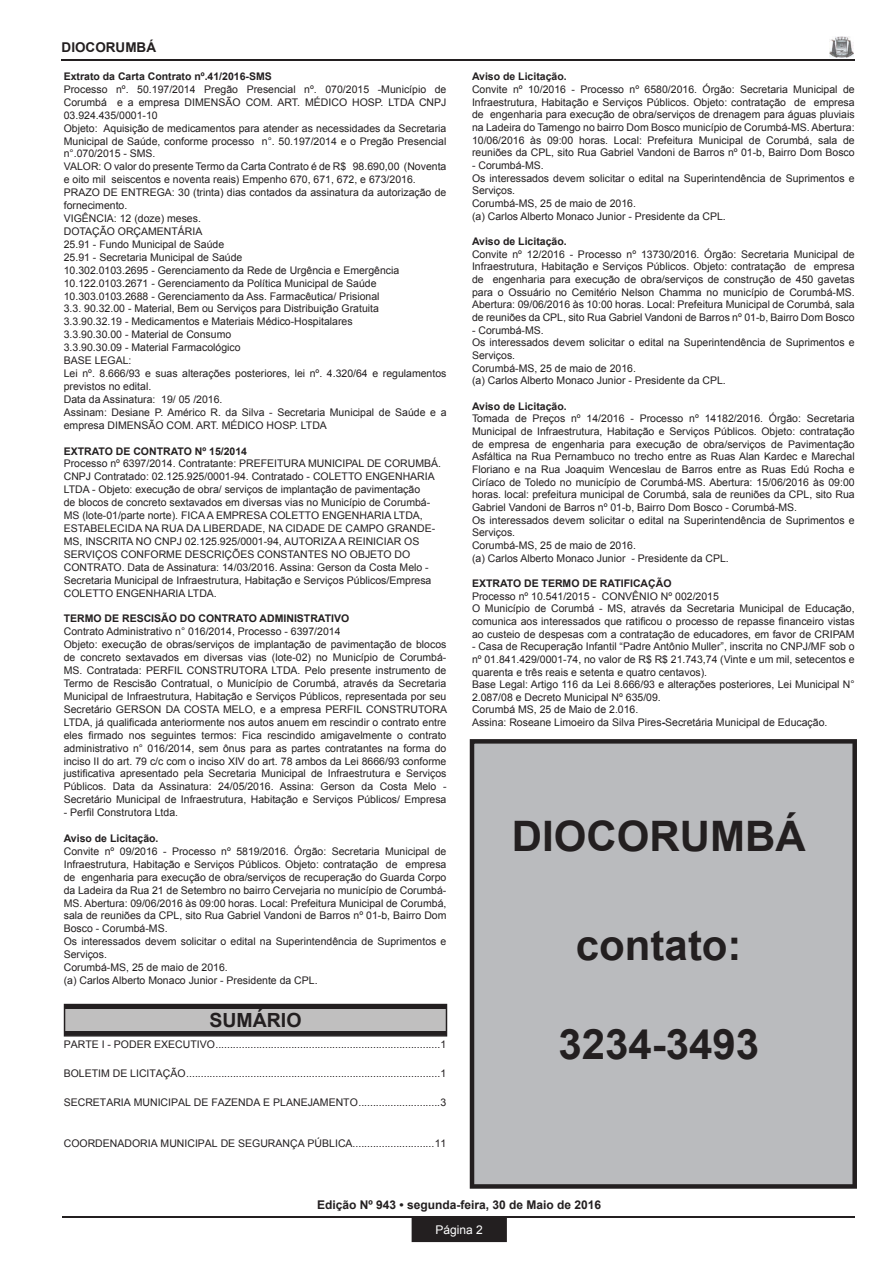
<style>
.page{position:relative;width:893px;height:1263px;background:#fff}
.page>*{position:absolute;margin:0;border:0;box-sizing:border-box;transform-origin:0 0}
.t1{font:700 42px "Arial";color:#231f20}
.t2{font:700 19.5px "Arial";color:#231f20}
.t3{font:700 13.5px "Arial";color:#231f20}
.t4{font:700 12px "Arial";color:#231f20}
.t5{font:12px "Arial";color:#fff}
.t6{font:10.5px/12.9px "Arial";color:#231f20}
.t7{font:700 10.5px "Arial";color:#231f20}
.s1{font-weight:700}
</style>
<div class="page">
<div style="left:412px;top:1218px;width:95px;height:24px;background:#231f20"></div>
<hr style="left:62px;top:1216px;width:793px;height:2px;background:#231f20">
<img style="left:830px;top:36px;width:23px;height:21px">
<hr style="left:62px;top:59px;width:793px;height:2px;background:#231f20">
<svg style="left:64px;top:1004px;width:383px;height:32px;background:#8e8c8c"></svg>
<svg style="left:470px;top:739px;width:387px;height:450px;background:#a6a6a9"></svg>
<p class="t3" style="left:62px;top:38px;width:96px">DIOCORUMBÁ</p>
<p class="t7" style="left:64px;top:69px;width:210px">Extrato da Carta Contrato nº.41/2016-SMS</p>
<p class="t6" style="left:64px;top:83px;width:384px">Processo nº. 50.197/2014 Pregão Presencial nº. 070/2015 -Município de Corumbá e a empresa DIMENSÃO COM. ART. MÉDICO HOSP. LTDA CNPJ 03.924.435/0001-10<br>Objeto: Aquisição de medicamentos para atender as necessidades da Secretaria Municipal de Saúde, conforme processo n°. 50.197/2014 e o Pregão Presencial n°.070/2015 - SMS.<br>VALOR: O valor do presente Termo da Carta Contrato é de R$ 98.690,00 (Noventa e oito mil seiscentos e noventa reais) Empenho 670, 671, 672, e 673/2016.<br>PRAZO DE ENTREGA: 30 (trinta) dias contados da assinatura da autorização de fornecimento.<br>VIGÊNCIA: 12 (doze) meses.<br>DOTAÇÃO ORÇAMENTÁRIA<br>25.91 - Fundo Municipal de Saúde<br>25.91 - Secretaria Municipal de Saúde<br>10.302.0103.2695 - Gerenciamento da Rede de Urgência e Emergência 10.122.0103.2671 - Gerenciamento da Política Municipal de Saúde 10.303.0103.2688 - Gerenciamento da Ass. Farmacêutica/ Prisional<br>3.3. 90.32.00 - Material, Bem ou Serviços para Distribuição Gratuita<br>3.3.90.32.19 - Medicamentos e Materiais Médico-Hospitalares<br>3.3.90.30.00 - Material de Consumo<br>3.3.90.30.09 - Material Farmacológico<br>BASE LEGAL:<br>Lei nº. 8.666/93 e suas alterações posteriores, lei nº. 4.320/64 e regulamentos previstos no edital.<br>Data da Assinatura: 19/ 05 /2016.<br>Assinam: Desiane P. Américo R. da Silva - Secretaria Municipal de Saúde e a empresa DIMENSÃO COM. ART. MÉDICO HOSP. LTDA</p>
<p class="t7" style="left:64px;top:444px;width:185px">EXTRATO DE CONTRATO Nº 15/2014</p>
<p class="t6" style="left:64px;top:457px;width:379px">Processo nº 6397/2014. Contratante: PREFEITURA MUNICIPAL DE CORUMBÁ.<br>CNPJ Contratado: 02.125.925/0001-94. Contratado - COLETTO ENGENHARIA LTDA - Objeto: execução de obra/ serviços de implantação de pavimentação<br>de blocos de concreto sextavados em diversas vias no Município de Corumbá-MS (lote-01/parte norte). FICA A EMPRESA COLETTO ENGENHARIA LTDA, ESTABELECIDA NA RUA DA LIBERDADE, NA CIDADE DE CAMPO GRANDE-MS, INSCRITA NO CNPJ 02.125.925/0001-94, AUTORIZA A REINICIAR OS SERVIÇOS CONFORME DESCRIÇÕES CONSTANTES NO OBJETO DO CONTRATO. Data de Assinatura: 14/03/2016. Assina: Gerson da Costa Melo - Secretaria Municipal de Infraestrutura, Habitação e Serviços Públicos/Empresa COLETTO ENGENHARIA LTDA.</p>
<p class="t7" style="left:64px;top:612px;width:287px">TERMO DE RESCISÃO DO CONTRATO ADMINISTRATIVO</p>
<p class="t6" style="left:64px;top:625px;width:385px">Contrato Administrativo n° 016/2014, Processo - 6397/2014<br>Objeto: execução de obras/serviços de implantação de pavimentação de blocos de concreto sextavados em diversas vias (lote-02) no Município de Corumbá-MS. Contratada: PERFIL CONSTRUTORA LTDA. Pelo presente instrumento de Termo de Rescisão Contratual, o Município de Corumbá, através da Secretaria Municipal de Infraestrutura, Habitação e Serviços Públicos, representada por seu Secretário GERSON DA COSTA MELO, e a empresa PERFIL CONSTRUTORA LTDA, já qualificada anteriormente nos autos anuem em rescindir o contrato entre eles firmado nos seguintes termos: Fica rescindido amigavelmente o contrato administrativo n° 016/2014, sem ônus para as partes contratantes na forma do inciso II do art. 79 c/c com o inciso XIV do art. 78 ambos da Lei 8666/93 conforme justificativa apresentado pela Secretaria Municipal de Infraestrutura e Serviços Públicos. Data da Assinatura: 24/05/2016. Assina: Gerson da Costa Melo - Secretário Municipal de Infraestrutura, Habitação e Serviços Públicos/ Empresa</p>
<p class="t6" style="left:64px;top:806px;width:116px">- Perfil Construtora Ltda.</p>
<p class="t7" style="left:64px;top:831px;width:96px">Aviso de Licitação.</p>
<p class="t6" style="left:64px;top:845px;width:384px">Convite nº 09/2016 - Processo nº 5819/2016. Órgão: Secretaria Municipal de Infraestrutura, Habitação e Serviços Públicos. Objeto: contratação de empresa de engenharia para execução de obra/serviços de recuperação do Guarda Corpo da Ladeira da Rua 21 de Setembro no bairro Cervejaria no município de Corumbá-MS. Abertura: 09/06/2016 às 09:00 horas. Local: Prefeitura Municipal de Corumbá, sala de reuniões da CPL, sito Rua Gabriel Vandoni de Barros nº 01-b, Bairro Dom Bosco - Corumbá-MS.<br>Os interessados devem solicitar o edital na Superintendência de Suprimentos e Serviços.<br>Corumbá-MS, 25 de maio de 2016.<br>(a) Carlos Alberto Monaco Junior - Presidente da CPL.</p>
<h2 class="t2" style="left:209px;top:1007px;width:94px">SUMÁRIO</h2>
<p class="t6" style="left:64px;top:1038px;width:384px">PARTE I - PODER EXECUTIVO .............................................................................1</p>
<p class="t6" style="left:64px;top:1067px;width:384px">BOLETIM DE LICITAÇÃO .......................................................................................1</p>
<p class="t6" style="left:64px;top:1096px;width:384px">SECRETARIA MUNICIPAL DE FAZENDA E PLANEJAMENTO ............................3</p>
<p class="t6" style="left:64px;top:1137px;width:384px">COORDENADORIA MUNICIPAL DE SEGURANÇA PÚBLICA ............................11</p>
<p class="t7" style="left:472px;top:70px;width:96px">Aviso de Licitação.</p>
<p class="t6" style="left:472px;top:83px;width:384px;text-align:justify">Convite nº 10/2016 - Processo nº 6580/2016. Órgão: Secretaria Municipal de Infraestrutura, Habitação e Serviços Públicos. Objeto: contratação de empresa de engenharia para execução de obra/serviços de drenagem para águas pluviais na Ladeira do Tamengo no bairro Dom Bosco município de Corumbá-MS. Abertura:<br>10/06/2016 às 09:00 horas. Local: Prefeitura Municipal de Corumbá, sala de reuniões da CPL, sito Rua Gabriel Vandoni de Barros nº 01-b, Bairro Dom Bosco</p>
<p class="t6" style="left:472px;top:159px;width:384px">- Corumbá-MS.<br>Os interessados devem solicitar o edital na Superintendência de Suprimentos e Serviços.<br>Corumbá-MS, 25 de maio de 2016.<br>(a) Carlos Alberto Monaco Junior - Presidente da CPL.</p>
<p class="t7" style="left:472px;top:234px;width:96px">Aviso de Licitação.</p>
<p class="t6" style="left:472px;top:248px;width:384px;text-align:justify">Convite nº 12/2016 - Processo nº 13730/2016. Órgão: Secretaria Municipal de Infraestrutura, Habitação e Serviços Públicos. Objeto: contratação de empresa de engenharia para execução de obra/serviços de construção de 450 gavetas para o Ossuário no Cemitério Nelson Chamma no município de Corumbá-MS.<br>Abertura: 09/06/2016 às 10:00 horas. Local: Prefeitura Municipal de Corumbá, sala de reuniões da CPL, sito Rua Gabriel Vandoni de Barros nº 01-b, Bairro Dom Bosco</p>
<p class="t6" style="left:472px;top:324px;width:384px">- Corumbá-MS.<br>Os interessados devem solicitar o edital na Superintendência de Suprimentos e Serviços.<br>Corumbá-MS, 25 de maio de 2016.<br>(a) Carlos Alberto Monaco Junior - Presidente da CPL.</p>
<p class="t7" style="left:472px;top:399px;width:96px">Aviso de Licitação.</p>
<p class="t6" style="left:472px;top:412px;width:384px">Tomada de Preços nº 14/2016 - Processo nº 14182/2016. Órgão: Secretaria Municipal de Infraestrutura, Habitação e Serviços Públicos. Objeto: contratação de empresa de engenharia para execução de obra/serviços de Pavimentação Asfáltica na Rua Pernambuco no trecho entre as Ruas Alan Kardec e Marechal Floriano e na Rua Joaquim Wenceslau de Barros entre as Ruas Edú Rocha e Ciríaco de Toledo no município de Corumbá-MS. Abertura: 15/06/2016 às 09:00 horas. local: prefeitura municipal de Corumbá, sala de reuniões da CPL, sito Rua Gabriel Vandoni de Barros nº 01-b, Bairro Dom Bosco - Corumbá-MS.<br>Os interessados devem solicitar o edital na Superintendência de Suprimentos e Serviços.<br>Corumbá-MS, 25 de maio de 2016.<br>(a) Carlos Alberto Monaco Junior - Presidente da CPL.</p>
<p class="t7" style="left:472px;top:576px;width:201px">EXTRATO DE TERMO DE RATIFICAÇÃO</p>
<p class="t6" style="left:472px;top:590px;width:384px">Processo nº 10.541/2015 - CONVÊNIO Nº 002/2015<br>O Município de Corumbá - MS, através da Secretaria Municipal de Educação, comunica aos interessados que ratificou o processo de repasse financeiro vistas ao custeio de despesas com a contratação de educadores, em favor de CRIPAM</p>
<p class="t6" style="left:472px;top:640px;width:384px">- Casa de Recuperação Infantil “Padre Antônio Muller”, inscrita no CNPJ/MF sob o nº 01.841.429/0001-74, no valor de R$ R$ 21.743,74 (Vinte e um mil, setecentos e quarenta e três reais e setenta e quatro centavos).<br>Base Legal: Artigo 116 da Lei 8.666/93 e alterações posteriores, Lei Municipal N° 2.087/08 e Decreto Municipal Nº 635/09.<br>Corumbá MS, 25 de Maio de 2.016.<br>Assina: Roseane Limoeiro da Silva Pires<span class="s1">-</span>Secretária Municipal de Educação.</p>
<h1 class="t1" style="left:512px;top:808px;width:295px">DIOCORUMBÁ</h1>
<h1 class="t1" style="left:576px;top:917px;width:167px">contato:</h1>
<h1 class="t1" style="left:558px;top:1016px;width:202px">3234-3493</h1>
<p class="t4" style="left:317px;top:1196px;width:286px">Edição Nº 943 • segunda-feira, 30 de Maio de 2016</p>
<p class="t5" style="left:436px;top:1222px;width:49px">Página 2</p>
</div>
